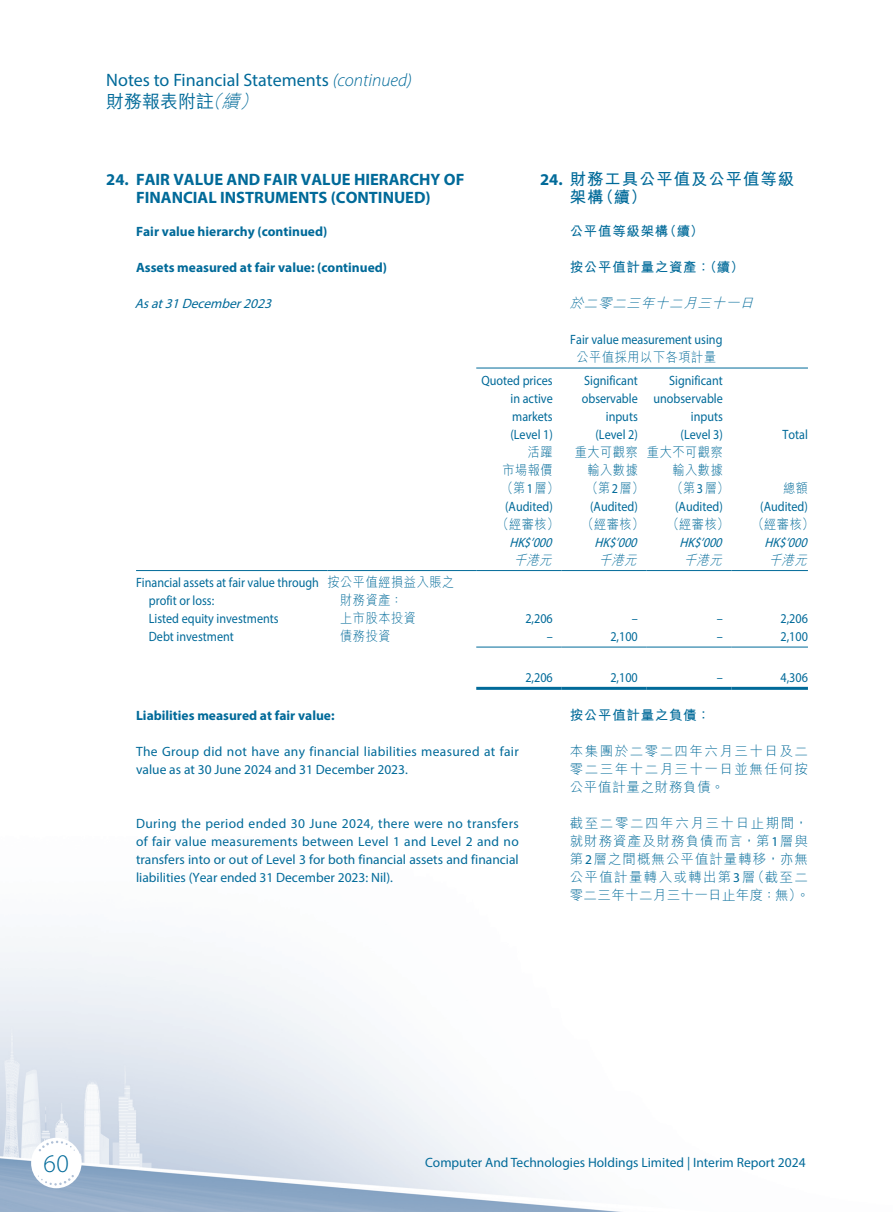
<style>
.page{position:relative;width:893px;height:1212px;background:#fff}
.page>*{position:absolute;margin:0;border:0;box-sizing:border-box;transform-origin:0 0}
.t1{font:300 25.5px "Myriad Pro";color:#016a99}
.t2{font:18px "Myriad Pro";color:#016a99}
.t3{font:18px "M Hei HK Medium E Ten B5 H";color:#016a99}
.t4{font:700 16.5px/18px "Myriad Pro";color:#016a99;text-align:center}
.t5{font:16.5px/18px "M Hei HK Bold E Ten B5 H";letter-spacing:.05em;color:#016a99}
.t6{font:13.5px/18px "Myriad Pro";color:#016a99;text-align:right;scale:.9 1}
.t7{font:13.5px/18px "Myriad Pro";color:#016a99;text-align:justify}
.t8{font:13.5px/18px "M Hei HK Light E Ten B5 H";letter-spacing:.06em;color:#016a99;text-align:justify}
.t9{font:13.5px/18px "M Hei HK Light E Ten B5 H";letter-spacing:.06em;color:#016a99;scale:.9 1}
.t10{font:700 13.5px "Myriad Pro";color:#016a99}
.t11{font:13.5px/18px "Myriad Pro";letter-spacing:.025em;color:#016a99}
.t12{font:13.5px "M Hei HK Bold E Ten B5 H";letter-spacing:.05em;color:#016a99}
.t13{font:italic 13.5px "Myriad Pro";color:#016a99;scale:.9 1}
.t14{font:italic 13.5px "Myriad Pro";color:#016a99}
.t15{font:italic 13.5px "M Hei HK Light E Ten B5 H";color:#016a99}
.t16{font:italic 13.5px "M Hei HK Light E Ten B5 H";color:#016a99;scale:.9 1}
.s1{font-weight:300;font-style:italic}
.s2{font-family:"M Hei HK Light E Ten B5 H";font-style:italic}
.s3{font-family:"Myriad Pro";font-weight:700}
.s4{font-family:"Myriad Pro"}
</style>
<div class="page">
<img style="left:0;top:939px;width:621px;height:273px">
<div style="left:31px;top:1138px;width:51px;height:50px;background:#fff;border-radius:50%"></div>
<svg style="left:39px;top:1141px;width:36px;height:10px"></svg>
<svg style="left:38px;top:1175px;width:36px;height:10px"></svg>
<hr style="left:476px;top:368px;width:332px;height:1px;background:#016a99">
<hr style="left:136px;top:570px;width:191px;height:1px;background:#016a99">
<hr style="left:327px;top:570px;width:149px;height:1px;background:#016a99">
<hr style="left:476px;top:570px;width:85px;height:1px;background:#016a99">
<hr style="left:561px;top:570px;width:85px;height:1px;background:#016a99">
<hr style="left:646px;top:570px;width:85px;height:1px;background:#016a99">
<hr style="left:731px;top:570px;width:77px;height:1px;background:#016a99">
<hr style="left:476px;top:647px;width:85px;height:1px;background:#016a99">
<hr style="left:561px;top:647px;width:85px;height:1px;background:#016a99">
<hr style="left:646px;top:647px;width:85px;height:1px;background:#016a99">
<hr style="left:731px;top:647px;width:77px;height:1px;background:#016a99">
<hr style="left:476px;top:687px;width:85px;height:3px;background:#016a99">
<hr style="left:561px;top:687px;width:85px;height:3px;background:#016a99">
<hr style="left:646px;top:687px;width:85px;height:3px;background:#016a99">
<hr style="left:731px;top:687px;width:77px;height:3px;background:#016a99">
<h2 class="t2" style="left:106px;top:73px;width:307px">Notes to Financial Statements <span class="s1">(continued)</span></h2>
<h2 class="t3" style="left:106px;top:94px;width:157px">財務報表附註<span class="s2">（續）</span></h2>
<p class="t4" style="left:106px;top:172px;width:360px">24. FAIR VALUE AND FAIR VALUE HIERARCHY OF<br>FINANCIAL INSTRUMENTS (CONTINUED)</p>
<p class="t10" style="left:136px;top:226px;width:193px">Fair value hierarchy (continued)</p>
<p class="t10" style="left:136px;top:262px;width:253px">Assets measured at fair value: (continued)</p>
<p class="t14" style="left:135px;top:298px;width:141px">Asat31 December2023</p>
<p class="t5" style="left:570px;top:172px;width:226px;text-indent:-30px"><span class="s3">24.</span> 財務工具公平值及公平值等級架構（續）</p>
<p class="t12" style="left:570px;top:226px;width:135px">公平值等級架構（續）</p>
<p class="t12" style="left:570px;top:262px;width:176px">按公平值計量之資產：（續）</p>
<p class="t15" style="left:570px;top:298px;width:188px">於二零二三年十二月三十一日</p>
<p class="t6" style="left:570px;top:332px;width:171px">Fair value measurement using</p>
<p class="t9" style="left:576px;top:350px;width:157px">公平值採用以下各項計量</p>
<p class="t6" style="left:510px;top:372px;width:49px;text-align:justify;text-indent:-29px">Quoted prices in active markets (Level 1)</p>
<p class="t6" style="left:582px;top:372px;width:64px">Significant observable inputs (Level 2)</p>
<p class="t6" style="left:653px;top:372px;width:79px">Significant unobservable inputs<br>(Level 3)</p>
<p class="t9" style="left:501px;top:444px;width:66px;text-indent:27px">活躍市場報價（第<span class="s4">1</span>層）</p>
<p class="t9" style="left:586px;top:444px;width:66px;text-indent:-11px">重大可觀察輸入數據（第<span class="s4">2</span>層）</p>
<p class="t9" style="left:671px;top:444px;width:66px;text-indent:-24px">重大不可觀察輸入數據（第<span class="s4">3</span>層）</p>
<p class="t6" style="left:782px;top:426px;width:30px">Total</p>
<p class="t9" style="left:783px;top:480px;width:29px">總額</p>
<p class="t6" style="left:505px;top:498px;width:54px">(Audited)</p>
<p class="t6" style="left:590px;top:498px;width:54px">(Audited)</p>
<p class="t6" style="left:675px;top:498px;width:54px">(Audited)</p>
<p class="t6" style="left:760px;top:498px;width:54px">(Audited)</p>
<p class="t9" style="left:497px;top:516px;width:70px">（經審核）</p>
<p class="t9" style="left:582px;top:516px;width:70px">（經審核）</p>
<p class="t9" style="left:667px;top:516px;width:70px">（經審核）</p>
<p class="t9" style="left:752px;top:516px;width:70px">（經審核）</p>
<p class="t13" style="left:509px;top:537px;width:52px">HK$’000</p>
<p class="t13" style="left:594px;top:537px;width:52px">HK$’000</p>
<p class="t13" style="left:679px;top:537px;width:52px">HK$’000</p>
<p class="t13" style="left:765px;top:537px;width:52px">HK$’000</p>
<p class="t16" style="left:514px;top:554px;width:47px">千港元</p>
<p class="t16" style="left:599px;top:554px;width:47px">千港元</p>
<p class="t16" style="left:684px;top:554px;width:47px">千港元</p>
<p class="t16" style="left:769px;top:554px;width:47px">千港元</p>
<p class="t6" style="left:149px;top:575px;width:190px;text-align:left;text-indent:-13px">Financial assets at fair value through profit or loss:</p>
<p class="t9" style="left:340px;top:575px;width:128px;text-indent:-13px">按公平值經損益入賬之財務資產：</p>
<p class="t6" style="left:149px;top:611px;width:146px">Listed equity investments</p>
<p class="t9" style="left:340px;top:611px;width:86px">上市股本投資</p>
<p class="t6" style="left:525px;top:611px;width:32px">2,206</p>
<p class="t6" style="left:632px;top:611px;width:8px">–</p>
<p class="t6" style="left:717px;top:611px;width:8px">–</p>
<p class="t6" style="left:780px;top:611px;width:32px">2,206</p>
<p class="t6" style="left:149px;top:629px;width:96px">Debt investment</p>
<p class="t9" style="left:340px;top:629px;width:58px">債務投資</p>
<p class="t6" style="left:547px;top:629px;width:8px">–</p>
<p class="t6" style="left:610px;top:629px;width:32px">2,100</p>
<p class="t6" style="left:717px;top:629px;width:8px">–</p>
<p class="t6" style="left:780px;top:629px;width:32px">2,100</p>
<p class="t6" style="left:525px;top:669px;width:32px">2,206</p>
<p class="t6" style="left:610px;top:669px;width:32px">2,100</p>
<p class="t6" style="left:717px;top:669px;width:8px">–</p>
<p class="t6" style="left:780px;top:669px;width:32px">4,306</p>
<p class="t10" style="left:136px;top:710px;width:200px">Liabilities measured at fair value:</p>
<p class="t11" style="left:136px;top:743px;width:384px">The Group did not have any financial liabilities measured at fair value as at 30 June 2024 and 31 December 2023.</p>
<p class="t12" style="left:570px;top:710px;width:142px">按公平值計量之負債：</p>
<p class="t8" style="left:570px;top:744px;width:240px">本集團於二零二四年六月三十日及二零二三年十二月三十一日並無任何按公平值計量之財務負債。</p>
<p class="t8" style="left:570px;top:816px;width:241px;text-align:left">截至二零二四年六月三十日止期間，就財務資產及財務負債而言，第<span class="s4">1</span>層與第<span class="s4">2</span>層之間概無公平值計量轉移，亦無公平值計量轉入或轉出第<span class="s4">3</span>層（截至二零二三年十二月三十一日止年度：無）。</p>
<p class="t7" style="left:136px;top:815px;width:384px">During the period ended 30 June 2024, there were no transfers of fair value measurements between Level 1 and Level 2 and no transfers into or out of Level 3 for both financial assets and financial liabilities (Year ended 31 December 2023: Nil).</p>
<h1 class="t1" style="left:44px;top:1153px;width:27px">60</h1>
<p class="t7" style="left:425px;top:1155px;width:382px">Computer And Technologies Holdings Limited | Interim Report 2024</p>
</div>
